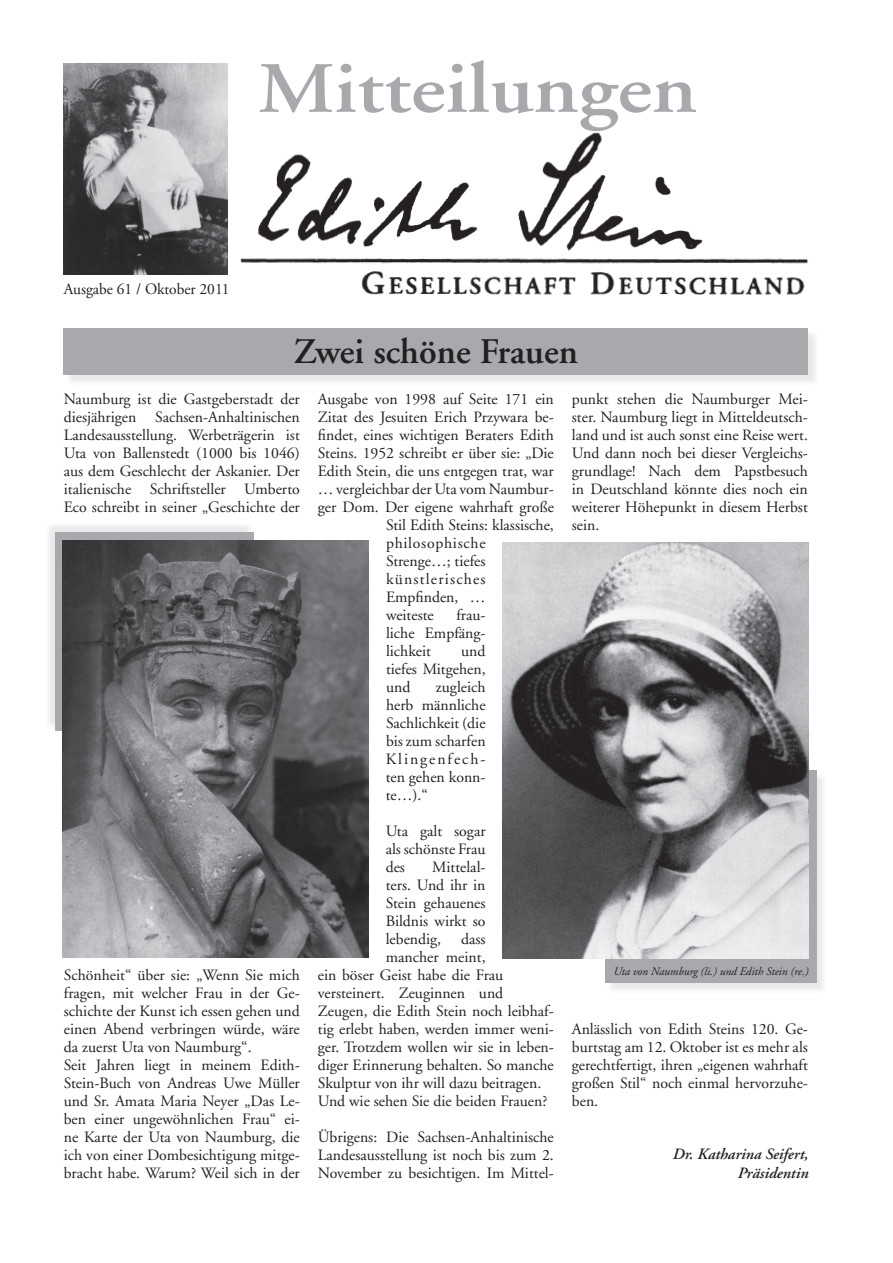
<style>
.page{position:relative;width:893px;height:1263px;background:#fff}
.page>*{position:absolute;margin:0;border:0;box-sizing:border-box;transform-origin:0 0}
.t1{font:600 72px "Adobe Garamond";color:#a8a9ad;scale:1.17 1}
.t2{font:600 36px "Adobe Garamond";color:#231f20}
.t3{font:15.75px/18px "Adobe Garamond";color:#231f20;text-align:justify}
.t4{font:italic 600 15.75px/18.8px "Adobe Garamond";color:#231f20;text-align:right}
.t5{font:15.75px "Adobe Garamond";letter-spacing:.045em;color:#231f20}
.t6{font:15.75px "Adobe Garamond";letter-spacing:.075em;color:#231f20}
.t7{font:italic 11.55px "Adobe Garamond";color:#231f20}
</style>
<div class="page">
<div style="left:607px;top:772px;width:221px;height:222px;background:#231f20;opacity:.1"></div>
<div style="left:605px;top:770px;width:211px;height:213px;background:#a8a9ad"></div>
<div style="left:65px;top:330px;width:754px;height:56px;background:#231f20;opacity:.1"></div>
<div style="left:64px;top:328px;width:744px;height:47px;background:#a8a9ad"></div>
<div style="left:44px;top:521px;width:209px;height:209px;background:#231f20;opacity:.1"></div>
<div style="left:55px;top:532px;width:199px;height:199px;background:#a8a9ad"></div>
<img style="left:240px;top:132px;width:568px;height:163px">
<img style="left:64px;top:64px;width:163px;height:210px">
<img style="left:63px;top:541px;width:306px;height:417px">
<img style="left:503px;top:542px;width:306px;height:417px">
<h1 class="t1" style="left:258px;top:49px;width:377px">Mitteilungen</h1>
<p class="t3" style="left:64px;top:281px;width:167px">Ausgabe 61 / Oktober 2011</p>
<h2 class="t2" style="left:294px;top:332px;width:286px">Zwei schöne Frauen</h2>
<p class="t3" style="left:64px;top:390px;width:238px">Naumburg ist die Gastgeberstadt der diesjährigen Sachsen-Anhaltinischen Landesausstellung. Werbeträgerin ist Uta von Ballenstedt (1000 bis 1046) aus dem Geschlecht der Askanier. Der italienische Schriftsteller Umberto Eco schreibt in seiner „Geschichte der</p>
<p class="t3" style="left:64px;top:966px;width:238px;text-align:left">Schönheit“ über sie: „Wenn Sie mich fragen, mit welcher Frau in der Ge&shy;schichte der Kunst ich essen gehen und einen Abend verbringen würde, wäre da zuerst Uta von Naumburg“.<br>Seit Jahren liegt in meinem Edith-Stein-Buch von Andreas Uwe Müller und Sr. Amata Maria Neyer „Das Le&shy;ben einer ungewöhnlichen Frau“ ei&shy;ne Karte der Uta von Naumburg, die ich von einer Dombesichtigung mitge&shy;bracht habe. Warum? Weil sich in der</p>
<p class="t3" style="left:318px;top:390px;width:238px">Ausgabe von 1998 auf Seite 171 ein</p>
<p class="t3" style="left:318px;top:408px;width:238px">Zitat des Jesuiten Erich Przywara be-</p>
<p class="t3" style="left:318px;top:426px;width:237px">findet, eines wichtigen Beraters Edith</p>
<p class="t3" style="left:318px;top:444px;width:238px">Steins. 1952 schreibt er über sie: „Die</p>
<p class="t3" style="left:318px;top:462px;width:237px">Edith Stein, die uns entgegen trat, war</p>
<p class="t3" style="left:318px;top:480px;width:237px">… vergleichbar der Uta vom Naumbur-</p>
<p class="t3" style="left:318px;top:498px;width:238px">ger Dom. Der eigene wahrhaft große</p>
<p class="t3" style="left:386px;top:516px;width:169px">Stil Edith Steins: klassische,</p>
<p class="t5" style="left:386px;top:534px;width:101px">philosophische</p>
<p class="t3" style="left:386px;top:552px;width:101px">Strenge…; tiefes</p>
<p class="t6" style="left:386px;top:570px;width:101px">künstlerisches</p>
<p class="t3" style="left:386px;top:588px;width:101px">Empfinden, …</p>
<p class="t3" style="left:386px;top:606px;width:49px">weiteste</p>
<p class="t3" style="left:386px;top:606px;width:101px;text-indent:70px">frau&shy;liche Empfäng&shy;lichkeit</p>
<p class="t3" style="left:386px;top:642px;width:101px;text-indent:75px">und tiefes Mitgehen, und</p>
<p class="t3" style="left:386px;top:678px;width:101px;text-indent:50px">zugleich herb männliche Sachlichkeit (die bis zum scharfen Klingenfech&shy;ten gehen konn&shy;te…).“</p>
<p class="t3" style="left:386px;top:822px;width:101px">Uta galt sogar als schönste Frau des</p>
<p class="t3" style="left:386px;top:858px;width:101px;text-indent:47px">Mittelal&shy;ters. Und ihr in Stein gehauenes Bildnis wirkt so lebendig,</p>
<p class="t3" style="left:461px;top:930px;width:26px">dass</p>
<p class="t3" style="left:386px;top:948px;width:101px">mancher meint,</p>
<p class="t3" style="left:318px;top:966px;width:187px">ein böser Geist habe die Frau</p>
<p class="t3" style="left:318px;top:984px;width:187px">versteinert. Zeuginnen und</p>
<p class="t3" style="left:318px;top:1002px;width:238px">Zeugen, die Edith Stein noch leibhaf-</p>
<p class="t3" style="left:318px;top:1020px;width:238px">tig erlebt haben, werden immer weni-</p>
<p class="t3" style="left:318px;top:1038px;width:238px">ger. Trotzdem wollen wir sie in leben-</p>
<p class="t3" style="left:318px;top:1056px;width:238px">diger Erinnerung behalten. So manche</p>
<p class="t3" style="left:318px;top:1074px;width:225px">Skulptur von ihr will dazu beitragen.</p>
<p class="t3" style="left:318px;top:1092px;width:231px">Und wie sehen Sie die beiden Frauen?</p>
<p class="t3" style="left:318px;top:1128px;width:238px">Übrigens: Die Sachsen-Anhaltinische Landesausstellung ist noch bis zum 2.<br>November zu besichtigen. Im Mittel-</p>
<p class="t3" style="left:572px;top:390px;width:238px">punkt stehen die Naumburger Mei&shy;ster. Naumburg liegt in Mitteldeutsch&shy;land und ist auch sonst eine Reise wert.<br>Und dann noch bei dieser Vergleichs&shy;grundlage! Nach dem Papstbesuch in Deutschland könnte dies noch ein weiterer Höhepunkt in diesem Herbst sein.</p>
<p class="t7" style="left:613px;top:965px;width:196px">Uta von Naumburg (li.) und Edith Stein (re.)</p>
<p class="t3" style="left:572px;top:1020px;width:238px">Anlässlich von Edith Steins 120. Ge&shy;burtstag am 12. Oktober ist es mehr als gerechtfertigt, ihren „eigenen wahrhaft großen Stil“ noch einmal hervorzuhe&shy;ben.</p>
<p class="t4" style="left:672px;top:1145px;width:137px">Dr. Katharina Seifert,<br>Präsidentin</p>
</div>
